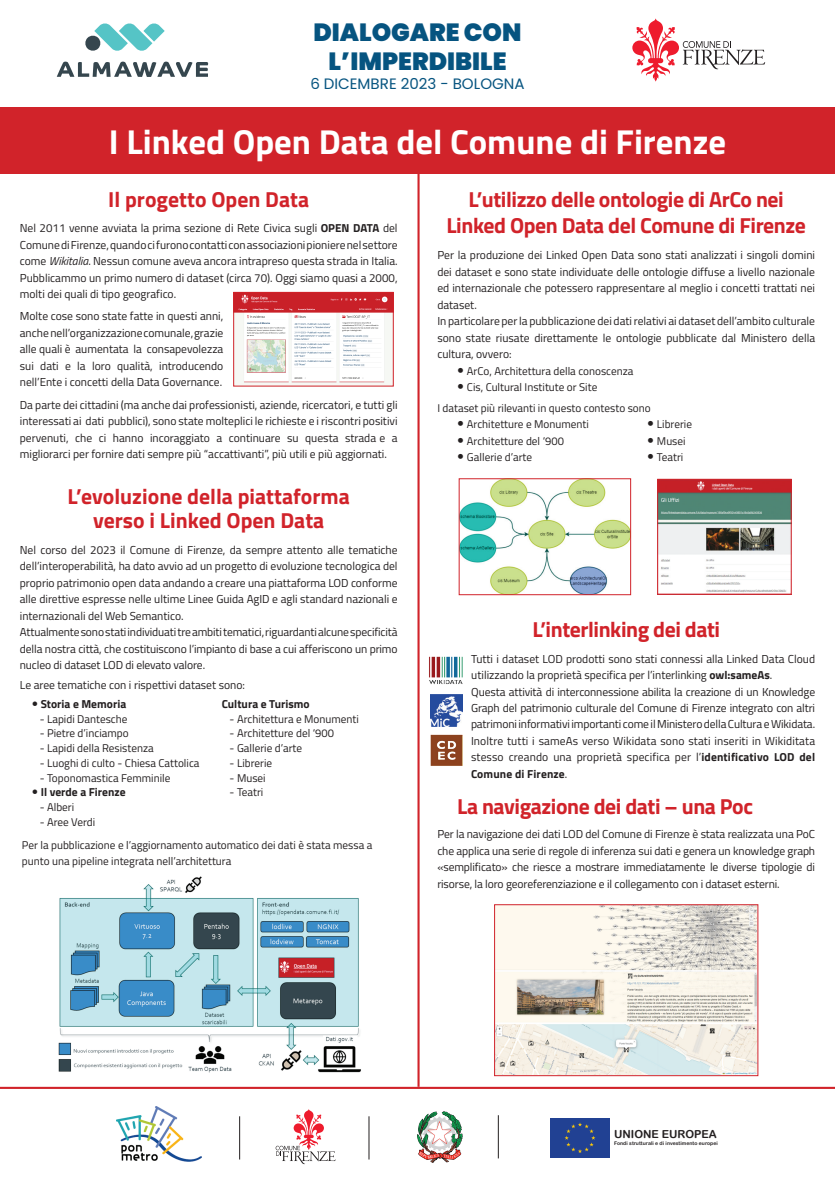
<style>
.page{position:relative;width:835px;height:1180px;background:#fff}
.page>*{position:absolute;margin:0;border:0;box-sizing:border-box;transform-origin:0 0}
.t1{font:700 34.65px "Titillium Web";color:#fff}
.t2{font:900 24.85px/28.3px "Poppins";color:#065480;text-align:center}
.t3{font:700 21.7px/26px "Titillium Web";letter-spacing:-.02em;color:#d1232a;text-align:center}
.t4{font:700 21.7px/24.5px "Titillium Web";color:#d1232a;text-align:center}
.t5{font:15.05px "Poppins";color:#065480}
.t6{font:11.55px/16.4px "Titillium Web";color:#231f20;text-align:justify}
.t7{font:700 11.55px "Titillium Web";color:#231f20}
.t8{font:11.2px/16.4px "Titillium Web";color:#231f20}
.t9{font:11.06px "Arial Rounded MT Bold";color:#231f20}
.t10{font:5.07px "Arial Rounded MT Bold";letter-spacing:.01em;color:#231f20}
.s1{font-weight:700}
.s2{font-style:italic}
</style>
<div class="page">
<div style="left:0;top:107px;width:834px;height:67px;background:#d1232a"></div>
<svg style="left:275px;top:1109px;width:60px;height:55px"></svg>
<hr style="left:239px;top:1116px;width:1px;height:43px;background:#231f20">
<hr style="left:368px;top:1116px;width:1px;height:43px;background:#231f20">
<hr style="left:498px;top:1115px;width:1px;height:43px;background:#231f20">
<img style="left:116px;top:1106px;width:85px;height:56px">
<img style="left:417px;top:1111px;width:45px;height:51px">
<div style="left:550px;top:1118px;width:59px;height:39px;background:#214193"></div>
<svg style="left:632px;top:18px;width:133px;height:64px"></svg>
<img style="left:430px;top:734px;width:32px;height:32px">
<img style="left:430px;top:694px;width:32px;height:32px">
<img style="left:429px;top:656px;width:34px;height:29px">
<img style="left:58px;top:876px;width:303px;height:197px">
<hr style="left:417px;top:167px;width:2px;height:920px;background:#d1232a">
<hr style="left:0;top:1087px;width:834px;height:2px;background:#d1232a">
<img style="left:235px;top:294px;width:156px;height:90px">
<div style="left:233px;top:292px;width:160px;height:94px;border:1px solid #d1232a"></div>
<svg style="left:85px;top:23px;width:80px;height:28px"></svg>
<svg style="left:57px;top:62px;width:151px;height:15px"></svg>
<img style="left:659px;top:481px;width:130px;height:111px">
<div style="left:657px;top:479px;width:134px;height:115px;border:1px solid #d1232a"></div>
<img style="left:460px;top:480px;width:169px;height:113px">
<div style="left:458px;top:478px;width:173px;height:117px;border:1px solid #d1232a"></div>
<img style="left:496px;top:906px;width:260px;height:168px">
<div style="left:494px;top:904px;width:264px;height:172px;border:1px solid #d1232a"></div>
<h2 class="t2" style="left:313px;top:18px;width:210px">DIALOGARE CON<br>L’IMPERDIBILE</h2>
<h3 class="t5" style="left:310px;top:75px;width:216px">6 DICEMBRE 2023 - BOLOGNA</h3>
<h1 class="t1" style="left:109px;top:115px;width:618px">I Linked Open Data del Comune di Firenze</h1>
<h3 class="t4" style="left:108px;top:186px;width:202px">Il progetto Open Data</h3>
<p class="t6" style="left:20px;top:219px;width:379px">Nel 2011 venne avviata la prima sezione di Rete Civica sugli <span class="s1">OPEN DATA</span> del Comune di Firenze, quando ci furono contatti con associazioni pioniere nel settore come <span class="s2">Wikitalia</span>. Nessun comune aveva ancora intrapreso questa strada in Italia.<br>Pubblicammo un primo numero di dataset (circa 70). Oggi siamo quasi a 2000, molti dei quali di tipo geografico.</p>
<p class="t6" style="left:20px;top:308px;width:205px">Molte cose sono state fatte in questi anni, anche nell’organizzazione comunale, grazie alle quali è aumentata la consapevolezza sui dati e la loro qualità, introducendo nell’Ente i concetti della Data Governance.</p>
<p class="t6" style="left:20px;top:396px;width:379px">Da parte dei cittadini (ma anche dai professionisti, aziende, ricercatori, e tutti gli interessati ai dati pubblici), sono state molteplici le richieste e i riscontri positivi pervenuti, che ci hanno incoraggiato a continuare su questa strada e a migliorarci per fornire dati sempre più “accattivanti”, più utili e più aggiornati.</p>
<h3 class="t4" style="left:68px;top:483px;width:283px">L’evoluzione della piattaforma verso i Linked Open Data</h3>
<p class="t6" style="left:20px;top:541px;width:379px;text-align:left">Nel corso del 2023 il Comune di Firenze, da sempre attento alle tematiche dell’interoperabilità, ha dato avvio ad un progetto di evoluzione tecnologica del proprio patrimonio open data andando a creare una piattaforma LOD conforme alle direttive espresse nelle ultime Linee Guida AgID e agli standard nazionali e internazionali del Web Semantico.<br>Attualmente sono stati individuati tre ambiti tematici, riguardanti alcune specificità della nostra città, che costituiscono l’impianto di base a cui afferiscono un primo nucleo di dataset LOD di elevato valore.</p>
<p class="t6" style="left:20px;top:676px;width:226px">Le aree tematiche con i rispettivi dataset sono:</p>
<p class="t7" style="left:41px;top:695px;width:87px">Storia e Memoria</p>
<p class="t8" style="left:40px;top:710px;width:89px">- Lapidi Dantesche</p>
<p class="t8" style="left:40px;top:725px;width:90px">- Pietre d’inciampo</p>
<p class="t8" style="left:40px;top:739px;width:116px">- Lapidi della Resistenza</p>
<p class="t8" style="left:40px;top:754px;width:161px">- Luoghi di culto - Chiesa Cattolica</p>
<p class="t8" style="left:40px;top:769px;width:132px">- Toponomastica Femminile</p>
<p class="t7" style="left:41px;top:783px;width:86px">Il verde a Firenze</p>
<p class="t8" style="left:40px;top:798px;width:36px">- Alberi</p>
<p class="t8" style="left:40px;top:813px;width:57px">- Aree Verdi</p>
<p class="t7" style="left:222px;top:695px;width:89px">Cultura e Turismo</p>
<p class="t8" style="left:229px;top:710px;width:131px">- Architettura e Monumenti</p>
<p class="t8" style="left:229px;top:725px;width:106px">- Architetture del ‘900</p>
<p class="t8" style="left:229px;top:739px;width:74px">- Gallerie d’arte</p>
<p class="t8" style="left:229px;top:754px;width:44px">- Librerie</p>
<p class="t8" style="left:229px;top:769px;width:38px">- Musei</p>
<p class="t8" style="left:229px;top:783px;width:35px">- Teatri</p>
<p class="t8" style="left:22px;top:836px;width:352px">Per la pubblicazione e l’aggiornamento automatico dei dati è stata messa a punto una pipeline integrata nell’architettura</p>
<h3 class="t3" style="left:446px;top:185px;width:361px">L’utilizzo delle ontologie di ArCo nei<br>Linked Open Data del Comune di Firenze</h3>
<p class="t6" style="left:437px;top:246px;width:379px;text-align:left">Per la produzione dei Linked Open Data sono stati analizzati i singoli domini dei dataset e sono state individuate delle ontologie diffuse a livello nazionale ed internazionale che potessero rappresentare al meglio i concetti trattati nei dataset.<br>In particolare per la pubblicazione dei dati relativi ai dataset dell’ambito culturale sono state riusate direttamente le ontologie pubblicate dal Ministero della cultura, ovvero:</p>
<p class="t8" style="left:467px;top:362px;width:168px">ArCo, Architettura della conoscenza<br>Cis, Cultural Institute or Site</p>
<p class="t8" style="left:467px;top:399px;width:185px;text-indent:-30px">I dataset più rilevanti in questo contesto sono<br>Architetture e Monumenti<br>Architetture del ‘900<br>Gallerie d’arte</p>
<p class="t8" style="left:656px;top:416px;width:37px">Librerie<br>Musei<br>Teatri</p>
<h3 class="t3" style="left:532px;top:615px;width:189px">L’interlinking dei dati</h3>
<p class="t6" style="left:471px;top:650px;width:345px;text-align:left">Tutti i dataset LOD prodotti sono stati connessi alla Linked Data Cloud utilizzando la proprietà specifica per l’interlinking <span class="s1">owl:sameAs</span>.<br>Questa attività di interconnessione abilita la creazione di un Knowledge Graph del patrimonio culturale del Comune di Firenze integrato con altri patrimoni informativi importanti come il Ministero della Cultura e Wikidata.<br>Inoltre tutti i sameAs verso Wikidata sono stati inseriti in Wikiditata stesso creando una proprietà specifica per l’<span class="s1">identificativo LOD del Comune di Firenze</span>.</p>
<h3 class="t3" style="left:457px;top:792px;width:297px">La navigazione dei dati – una Poc</h3>
<p class="t6" style="left:437px;top:825px;width:379px">Per la navigazione dei dati LOD del Comune di Firenze è stata realizzata una PoC che applica una serie di regole di inferenza sui dati e genera un knowledge graph «semplificato» che riesce a mostrare immediatamente le diverse tipologie di risorse, la loro georeferenziazione e il collegamento con i dataset esterni.</p>
<p class="t9" style="left:614px;top:1128px;width:104px">UNIONE EUROPEA</p>
<p class="t10" style="left:614px;top:1139px;width:105px">Fondi strutturali e di investimento europei</p>
</div>
